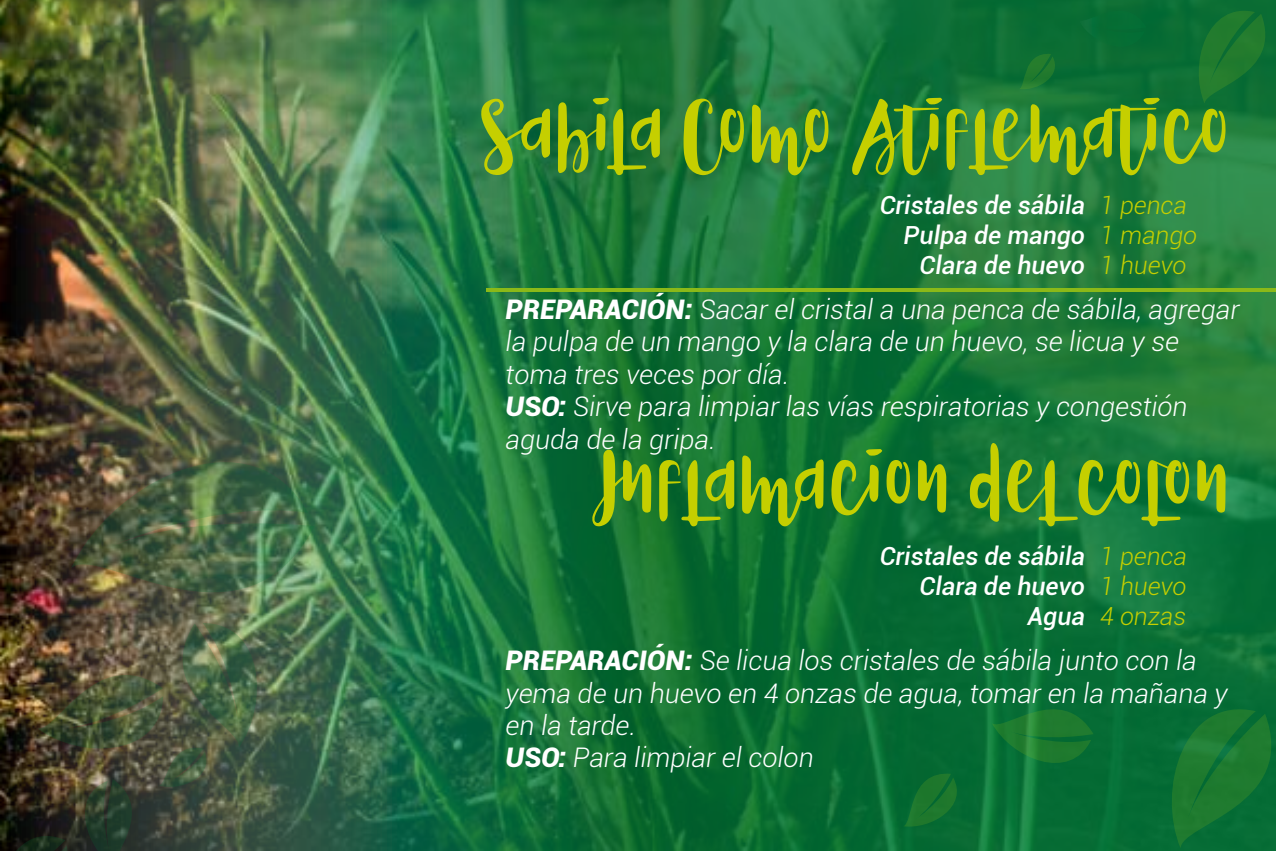
<style>
.page{position:relative;width:1276px;height:851px;background:#fff}
.page>*{position:absolute;margin:0;border:0;box-sizing:border-box;transform-origin:0 0}
.t1{font:76.5px "Naira";color:#c5cf00}
.t2{font:italic 300 27px/32.4px "Roboto";color:#fff}
.t3{font:italic 500 24.9px/30px "Roboto";color:#fff;text-align:right}
.s1{font-weight:300;color:#c5cf00}
.s2{font-weight:900}
</style>
<div class="page">
<img style="left:0;top:0;width:1276px;height:850px">
<hr style="left:486px;top:288px;width:790px;height:3px;background:#8bb918">
<div style="left:1078px;top:11px;width:68px;height:36px;background:#066d34"></div>
<svg style="left:1019px;top:54px;width:36px;height:35px"></svg>
<svg style="left:1198px;top:11px;width:67px;height:93px;background:#197530"></svg>
<svg style="left:992px;top:709px;width:101px;height:53px;background:#177832"></svg>
<svg style="left:903px;top:773px;width:54px;height:53px;background:#12702e"></svg>
<svg style="left:1171px;top:709px;width:100px;height:139px;background:#147532"></svg>
<img style="left:71px;top:462px;width:244px;height:130px">
<img style="left:0;top:623px;width:257px;height:227px">
<h1 class="t1" style="left:481px;top:91px;width:754px">Sabila Como Atiflematico</h1>
<p class="t3" style="left:879px;top:189px;width:309px">Cristales de sábila <span class="s1">1 penca</span></p>
<p class="t3" style="left:903px;top:219px;width:295px">Pulpa de mango <span class="s1">1 mango</span></p>
<p class="t3" style="left:919px;top:249px;width:268px">Clara de huevo <span class="s1">1 huevo</span></p>
<p class="t2" style="left:506px;top:292px;width:735px"><span class="s2">PREPARACIÓN:</span> Sacar el cristal a una penca de sábila, agregar la pulpa de un mango y la clara de un huevo, se licua y se toma tres veces por día.<br><span class="s2">USO:</span> Sirve para limpiar las vías respiratorias y congestión aguda de la gripa.</p>
<h1 class="t1" style="left:592px;top:442px;width:642px">Inflamacion del colon</h1>
<p class="t3" style="left:879px;top:540px;width:309px">Cristales de sábila <span class="s1">1 penca<br></span>Clara de huevo <span class="s1">1 huevo<br></span>Agua <span class="s1">4 onzas</span></p>
<p class="t2" style="left:506px;top:643px;width:723px"><span class="s2">PREPARACIÓN:</span> Se licua los cristales de sábila junto con la yema de un huevo en 4 onzas de agua, tomar en la mañana y en la tarde.<br><span class="s2">USO:</span> Para limpiar el colon</p>
</div>
